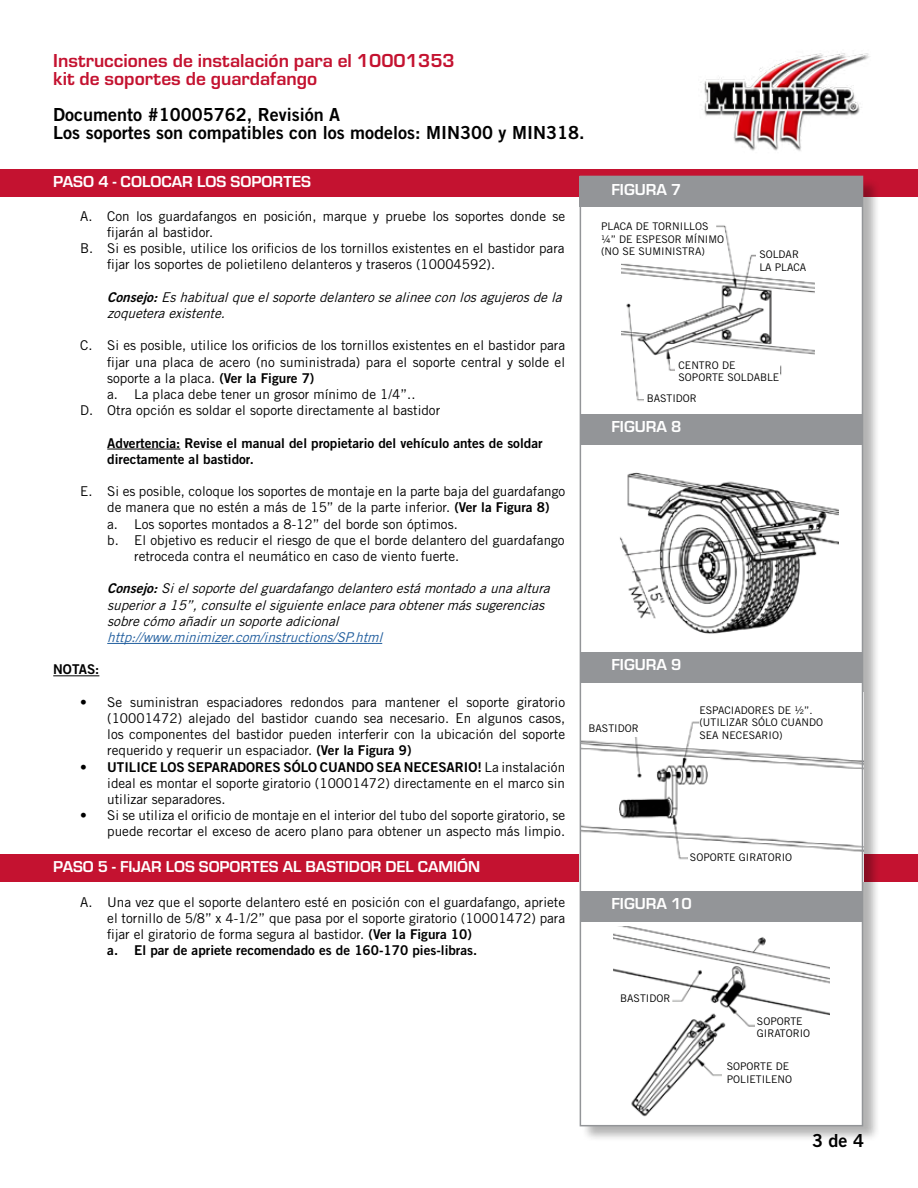
<style>
.page{position:relative;width:918px;height:1188px;background:#fff}
.page>*{position:absolute;margin:0;border:0;box-sizing:border-box;transform-origin:0 0}
.t1{font:700 19.5px/18px "Eurostile";color:#c41230}
.t2{font:18px/18px "Trade Gothic LT Std Bd 2";color:#000}
.t3{font:700 16.5px "Eurostile";color:#fff}
.t4{font:700 16.35px "Eurostile";color:#fff}
.t5{font:13.5px/16.2px "Trade Gothic LT Std";color:#000;text-align:justify}
.t6{font:italic 13.5px/16.2px "Trade Gothic LT Std";color:#000}
.t7{font:13.5px/16.2px "Trade Gothic LT Std Bd 2";color:#000}
.t8{font:italic 13.5px "Trade Gothic LT Std";color:#215e9e}
.t9{font:10.5px/12.6px "Trade Gothic LT Std";color:#000}
.s1{font-family:"Trade Gothic LT Std Bd 2"}
.s2{font-family:"Trade Gothic LT Std"}
</style>
<div class="page">
<div style="left:0;top:854px;width:918px;height:28px;background:#c41230"></div>
<div style="left:0;top:169px;width:918px;height:28px;background:#c41230"></div>
<hr style="left:107px;top:449px;width:73px;height:1px;background:#000">
<hr style="left:107px;top:643px;width:275px;height:1px;background:#215e9e">
<hr style="left:53px;top:675px;width:46px;height:1px;background:#000">
<img style="left:702px;top:53px;width:168px;height:98px">
<div style="left:581px;top:178px;width:300px;height:964px;background:#000;opacity:.3"></div>
<div style="left:580px;top:177px;width:283px;height:948px;background:#fff"></div>
<img style="left:583px;top:721px;width:277px;height:139px">
<div style="left:580px;top:176px;width:283px;height:31px;background:#939598"></div>
<div style="left:581px;top:414px;width:282px;height:30px;background:#939598"></div>
<div style="left:581px;top:653px;width:282px;height:30px;background:#939598"></div>
<div style="left:581px;top:892px;width:282px;height:30px;background:#939598"></div>
<div style="left:580px;top:176px;width:283px;height:950px;border:2px solid #939598"></div>
<img style="left:607px;top:472px;width:232px;height:181px">
<img style="left:621px;top:225px;width:194px;height:176px">
<img style="left:614px;top:927px;width:216px;height:190px">
<div style="left:620px;top:215px;width:96px;height:47px;background:#fff"></div>
<div style="left:756px;top:242px;width:57px;height:33px;background:#fff"></div>
<div style="left:676px;top:358px;width:104px;height:34px;background:#fff"></div>
<div style="left:645px;top:392px;width:104px;height:14px;background:#fff"></div>
<div style="left:583px;top:722px;width:60px;height:14px;background:#fff"></div>
<div style="left:699px;top:718px;width:157px;height:28px;background:#fff"></div>
<div style="left:688px;top:849px;width:86px;height:18px;background:#fff"></div>
<div style="left:625px;top:993px;width:46px;height:14px;background:#fff"></div>
<div style="left:755px;top:1015px;width:71px;height:30px;background:#fff"></div>
<div style="left:723px;top:1060px;width:104px;height:28px;background:#fff"></div>
<h1 class="t1" style="left:53px;top:50px;width:403px">Instrucciones de instalación para el 10001353 kit de soportes de guardafango</h1>
<h2 class="t2" style="left:53px;top:105px;width:533px">Documento #10005762, Revisión A<br>Los soportes son compatibles con los modelos: MIN300 y MIN318.</h2>
<p class="t3" style="left:53px;top:169px;width:259px">PASO 4 - COLOCAR LOS SOPORTES</p>
<p class="t5" style="left:80px;top:208px;width:486px">A. Con los guardafangos en posición, marque y pruebe los soportes donde se</p>
<p class="t5" style="left:107px;top:224px;width:108px">fijarán al bastidor.</p>
<p class="t5" style="left:80px;top:240px;width:486px">B. Si es posible, utilice los orificios de los tornillos existentes en el bastidor para</p>
<p class="t5" style="left:107px;top:256px;width:390px">fijar los soportes de polietileno delanteros y traseros (10004592).</p>
<p class="t6" style="left:107px;top:289px;width:460px"><span class="s1">Consejo:</span>Eshabitualqueelsoportedelanterosealineeconlosagujerosdela zoqueteraexistente.</p>
<p class="t5" style="left:80px;top:337px;width:486px">C. Si es posible, utilice los orificios de los tornillos existentes en el bastidor para</p>
<p class="t5" style="left:107px;top:354px;width:459px">fijar una placa de acero (no suministrada) para el soporte central y solde el</p>
<p class="t5" style="left:107px;top:370px;width:209px">soporte a la placa. <span class="s1">(Ver la Figure 7)</span></p>
<p class="t5" style="left:107px;top:386px;width:310px">a. La placa debe tener un grosor mínimo de 1/4”..</p>
<p class="t5" style="left:80px;top:402px;width:361px">D. Otra opción es soldar el soporte directamente al bastidor</p>
<p class="t7" style="left:107px;top:435px;width:437px">Advertencia: Revise el manual del propietario del vehículo antes de soldar directamente al bastidor.</p>
<p class="t5" style="left:80px;top:483px;width:486px">E. Si es posible, coloque los soportes de montaje en la parte baja del guardafango</p>
<p class="t5" style="left:107px;top:499px;width:444px">de manera que no estén a más de 15” de la parte inferior. <span class="s1">(Ver la Figura 8)</span></p>
<p class="t5" style="left:107px;top:516px;width:352px">a. Los soportes montados a 8-12” del borde son óptimos.</p>
<p class="t5" style="left:107px;top:532px;width:459px">b. El objetivo es reducir el riesgo de que el borde delantero del guardafango</p>
<p class="t5" style="left:134px;top:548px;width:327px">retroceda contra el neumático en caso de viento fuerte.</p>
<p class="t6" style="left:107px;top:580px;width:448px"><span class="s1">Consejo:</span>Sielsoportedelguardafangodelanteroestámontadoaunaaltura superiora15”,consulteelsiguienteenlaceparaobtenermássugerencias sobrecómoañadirunsoporteadicional</p>
<p class="t8" style="left:107px;top:629px;width:281px">http://www.minimizer.com/instructions/SP.html</p>
<p class="t7" style="left:53px;top:661px;width:48px">NOTAS:</p>
<p class="t5" style="left:107px;top:694px;width:459px;text-indent:-27px">• Se suministran espaciadores redondos para mantener el soporte giratorio (10001472) alejado del bastidor cuando sea necesario. En algunos casos, los componentes del bastidor pueden interferir con la ubicación del soporte requerido y requerir un espaciador. <span class="s1">(Ver la Figura 9)</span></p>
<p class="t7" style="left:80px;top:759px;width:486px">• UTILICE LOS SEPARADORES SÓLO CUANDO SEA NECESARIO! <span class="s2">La instalación</span></p>
<p class="t5" style="left:107px;top:775px;width:459px">ideal es montar el soporte giratorio (10001472) directamente en el marco sin utilizar separadores.</p>
<p class="t5" style="left:80px;top:807px;width:486px;text-align:right">• Si se utiliza el orificio de montaje en el interior del tubo del soporte giratorio, se puede recortar el exceso de acero plano para obtener un aspecto más limpio.</p>
<p class="t4" style="left:53px;top:855px;width:428px">PASO 5 - FIJAR LOS SOPORTES AL BASTIDOR DEL CAMIÓN</p>
<p class="t5" style="left:107px;top:893px;width:459px;text-indent:-27px">A. Una vez que el soporte delantero esté en posición con el guardafango, apriete el tornillo de 5/8” x 4-1/2” que pasa por el soporte giratorio (10001472) para fijar el giratorio de forma segura al bastidor. <span class="s1">(Ver la Figura 10)</span></p>
<p class="t7" style="left:107px;top:942px;width:372px">a. El par de apriete recomendado es de 160-170 pies-libras.</p>
<p class="t3" style="left:611px;top:178px;width:72px">FIGURA 7</p>
<p class="t9" style="left:601px;top:220px;width:125px">PLACA DE TORNILLOS ¼” DE ESPESOR MÍNIMO (NO SE SUMINISTRA)</p>
<p class="t9" style="left:759px;top:248px;width:48px">SOLDAR<br>LA PLACA</p>
<p class="t9" style="left:679px;top:358px;width:102px">CENTRO DE<br>SOPORTE SOLDABLE</p>
<p class="t9" style="left:647px;top:392px;width:52px">BASTIDOR</p>
<p class="t3" style="left:611px;top:414px;width:72px">FIGURA 8</p>
<p class="t3" style="left:611px;top:653px;width:72px">FIGURA 9</p>
<p class="t9" style="left:589px;top:722px;width:52px">BASTIDOR</p>
<p class="t9" style="left:699px;top:704px;width:125px">ESPACIADORES DE ½”. (UTILIZAR SÓLO CUANDO<br>SEA NECESARIO)</p>
<p class="t9" style="left:690px;top:851px;width:104px">SOPORTE GIRATORIO</p>
<p class="t3" style="left:611px;top:892px;width:82px">FIGURA 10</p>
<p class="t9" style="left:620px;top:992px;width:52px">BASTIDOR</p>
<p class="t9" style="left:757px;top:1014px;width:55px">SOPORTE<br>GIRATORIO</p>
<p class="t9" style="left:727px;top:1060px;width:67px">SOPORTE DE<br>POLIETILENO</p>
<h2 class="t2" style="left:812px;top:1131px;width:53px">3 de 4</h2>
</div>
